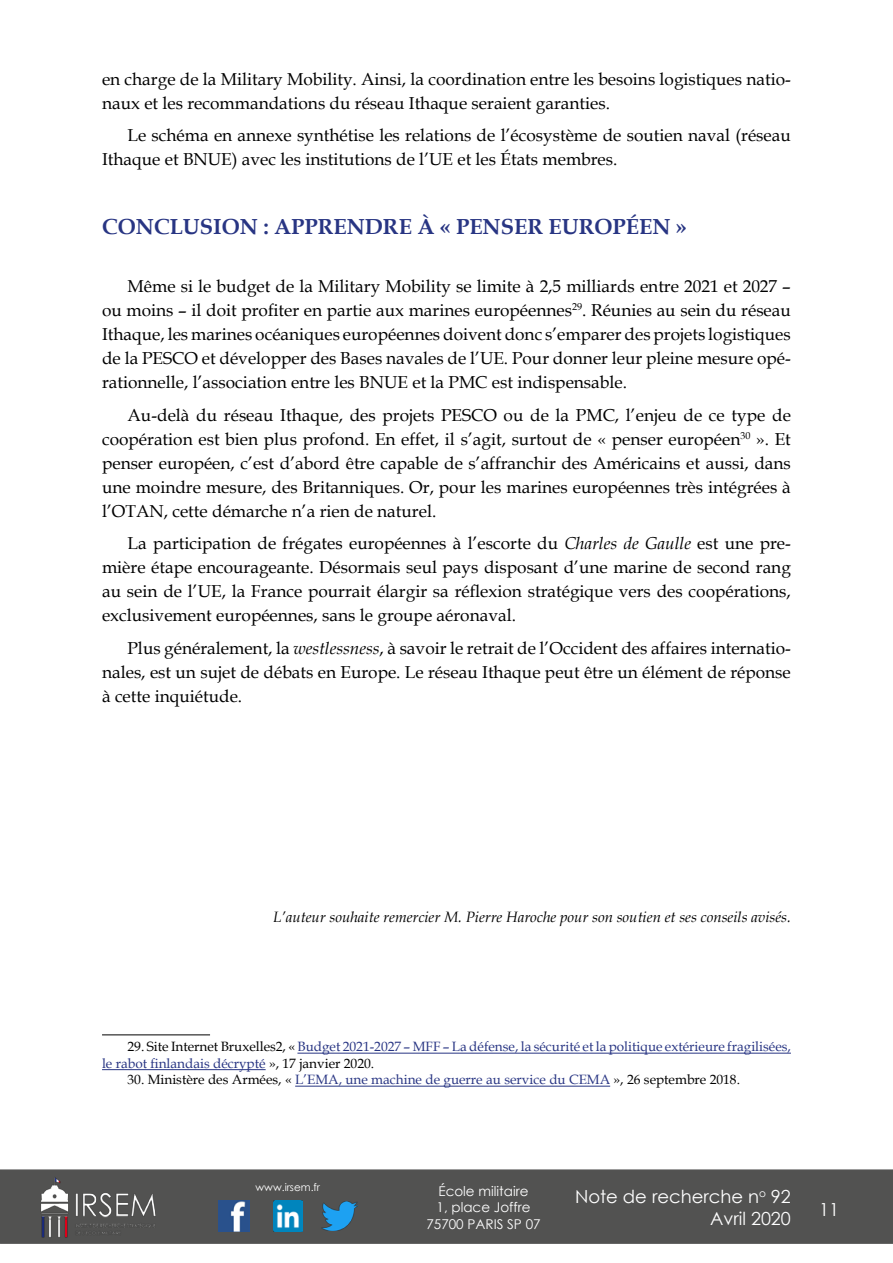
<style>
.page{position:relative;width:893px;height:1263px;background:#fff}
.page>*{position:absolute;margin:0;border:0;box-sizing:border-box;transform-origin:0 0}
.t1{font:700 21.75px "Book Antiqua";color:#283583}
.t2{font:18px/21.6px "Century Gothic";color:#fff;text-align:right}
.t3{font:17.25px/24px "Book Antiqua";color:#000;text-align:justify}
.t4{font:italic 15px "Book Antiqua";color:#000}
.t5{font:13.5px/16.5px "Book Antiqua";color:#283583}
.t6{font:13.5px "Book Antiqua";color:#000}
.t7{font:13.5px/16.2px "Century Gothic";color:#fff;text-align:center}
.t8{font:10.5px "Century Gothic";color:#fff}
.s1{font-style:italic}
.s2{color:#000}
.s3{color:#283583}
</style>
<div class="page">
<div style="left:0;top:1169px;width:893px;height:75px;background:#525251"></div>
<img style="left:39px;top:1169px;width:117px;height:75px">
<img style="left:322px;top:1201px;width:36px;height:30px">
<img style="left:218px;top:1200px;width:31px;height:32px">
<img style="left:274px;top:1200px;width:28px;height:32px">
<hr style="left:102px;top:1034px;width:108px;height:1px;background:#000">
<hr style="left:297px;top:1053px;width:494px;height:1px;background:#283583">
<hr style="left:102px;top:1069px;width:164px;height:1px;background:#283583">
<hr style="left:295px;top:1086px;width:315px;height:1px;background:#283583">
<p class="t3" style="left:102px;top:67px;width:690px">en charge de la Military Mobility. Ainsi, la coordination entre les besoins logistiques natio&shy;naux et les recommandations du réseau Ithaque seraient garanties.</p>
<p class="t3" style="left:102px;top:123px;width:690px;text-indent:26px">Le schéma en annexe synthétise les relations de l’écosystème de soutien naval (réseau<br>Ithaque et BNUE) avec les institutions de l’UE et les États membres.</p>
<p class="t1" style="left:102px;top:212px;width:586px">CONCLUSION : APPRENDRE À « PENSER EUROPÉEN »</p>
<p class="t3" style="left:102px;top:274px;width:690px;text-indent:26px">Même si le budget de la Military Mobility se limite à 2,5 milliards entre 2021 et 2027 – ou moins – il doit profiter en partie aux marines européennes<sup>29</sup>. Réunies au sein du réseau Ithaque, les marines océaniques européennes doivent donc s’emparer des projets logistiques de la PESCO et développer des Bases navales de l’UE. Pour donner leur pleine mesure opé&shy;rationnelle, l’association entre les BNUE et la PMC est indispensable.</p>
<p class="t3" style="left:102px;top:402px;width:690px;text-indent:26px">Au-delà du réseau Ithaque, des projets PESCO ou de la PMC, l’enjeu de ce type de coopération est bien plus profond. En effet, il s’agit, surtout de « penser européen<sup>30</sup> ». Et penser européen, c’est d’abord être capable de s’affranchir des Américains et aussi, dans une moindre mesure, des Britanniques. Or, pour les marines européennes très intégrées à l’OTAN, cette démarche n’a rien de naturel.</p>
<p class="t3" style="left:102px;top:531px;width:690px;text-indent:26px">La participation de frégates européennes à l’escorte du <span class="s1">Charles de Gaulle</span> est une pre&shy;mière étape encourageante. Désormais seul pays disposant d’une marine de second rang au sein de l’UE, la France pourrait élargir sa réflexion stratégique vers des coopérations, exclusivement européennes, sans le groupe aéronaval.</p>
<p class="t3" style="left:102px;top:635px;width:690px;text-indent:26px">Plus généralement, la <span class="s1">westlessness</span>, à savoir le retrait de l’Occident des affaires internatio&shy;nales, est un sujet de débats en Europe. Le réseau Ithaque peut être un élément de réponse à cette inquiétude.</p>
<p class="t4" style="left:273px;top:906px;width:519px">L’auteur souhaite remercier M. Pierre Haroche pour son soutien et ses conseils avisés.</p>
<p class="t5" style="left:102px;top:1038px;width:690px;text-indent:26px"><span class="s2">29. Site Internet Bruxelles2, «</span> Budget 2021-2027 – MFF – La défense, la sécurité et la politique extérieure fragilisées, le rabot finlandais décrypté <span class="s2">», 17 janvier 2020.</span></p>
<p class="t6" style="left:128px;top:1070px;width:614px">30. Ministère des Armées, « <span class="s3">L’EMA, une machine de guerre au service du CEMA</span> », 26 septembre 2018.</p>
<p class="t8" style="left:256px;top:1179px;width:66px">www.irsem.fr</p>
<p class="t7" style="left:426px;top:1183px;width:116px">École militaire<br>1, place Joffre<br>75700 PARIS SP 07</p>
<p class="t2" style="left:575px;top:1185px;width:217px">Note de recherche n<sup>o</sup> 92<br>Avril 2020</p>
<p class="t2" style="left:819px;top:1198px;width:21px">11</p>
</div>
